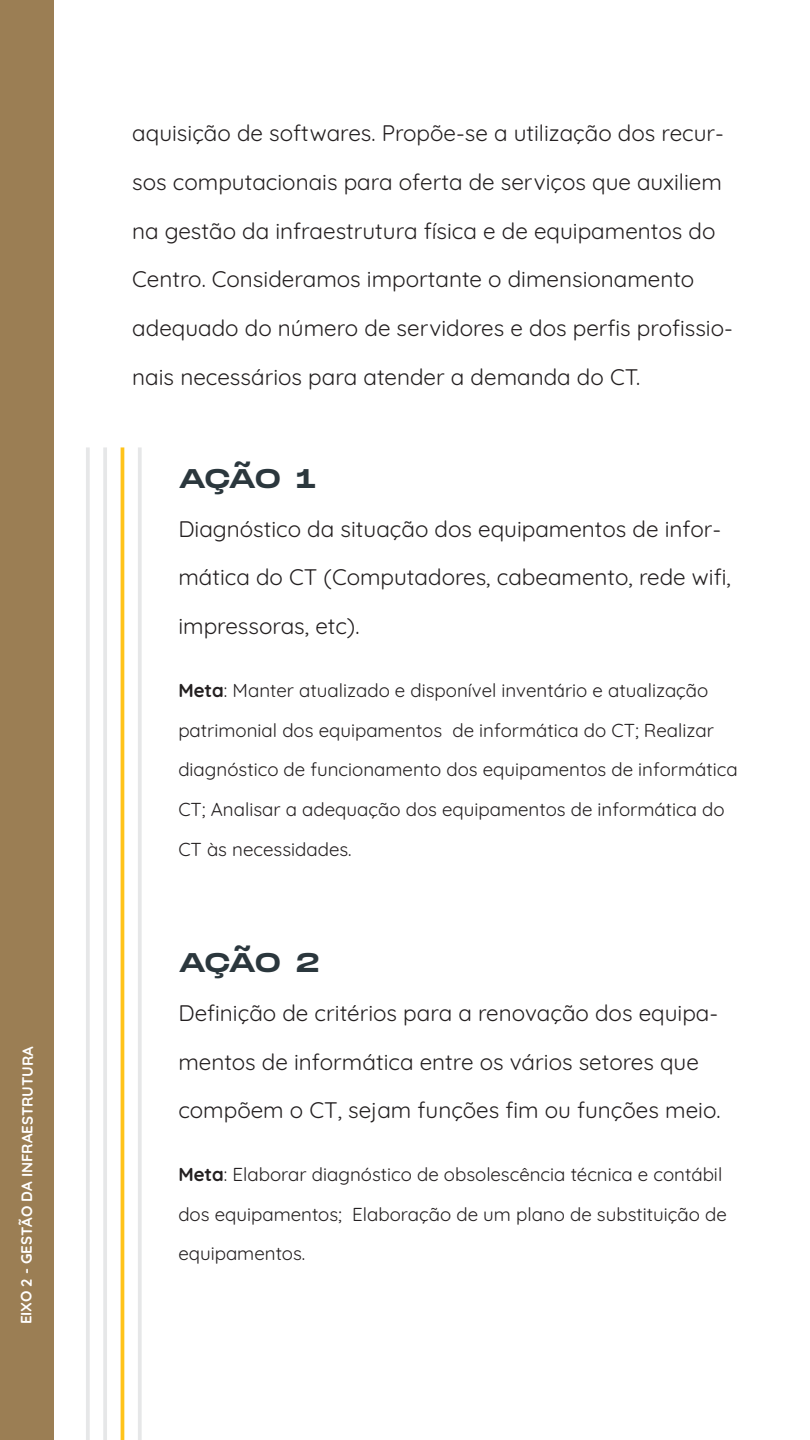
<style>
.page{position:relative;width:810px;height:1440px;background:#fff}
.page>*{position:absolute;margin:0;border:0;box-sizing:border-box;transform-origin:0 0}
.t1{font:27px "Monument Extended";letter-spacing:-.055em;color:#2b373d}
.t2{font:22.5px/48.8px "Quicksand";color:#231f20}
.t3{font:18.75px/39.8px "Quicksand";color:#231f20}
.t4{font:700 15px "Quicksand";letter-spacing:-.01em;color:#fff}
.s1{font-weight:700}
</style>
<div class="page">
<div style="left:0;top:0;width:54px;height:1440px;background:#9b7e54"></div>
<hr style="left:103px;top:447px;width:4px;height:993px;background:#e6e7e8">
<hr style="left:121px;top:447px;width:3px;height:993px;background:#ffc31a">
<hr style="left:138px;top:447px;width:4px;height:993px;background:#e6e7e8">
<hr style="left:86px;top:447px;width:4px;height:993px;background:#e6e7e8">
<p class="t4" style="left:15px;top:1324px;width:280px;rotate:-90deg">EIXO 2 - GESTÃO DA INFRAESTRUTURA</p>
<p class="t2" style="left:132px;top:106px;width:602px">aquisição de softwares. Propõe-se a utilização dos recur&shy;sos computacionais para oferta de serviços que auxiliem na gestão da infraestrutura física e de equipamentos do Centro. Consideramos importante o dimensionamento adequado do número de servidores e dos perfis profissio&shy;nais necessários para atender a demanda do CT.</p>
<p class="t1" style="left:178px;top:459px;width:139px">AÇÃO 1</p>
<p class="t2" style="left:178px;top:502px;width:554px">Diagnóstico da situação dos equipamentos de infor&shy;mática do CT (Computadores, cabeamento, rede wifi, impressoras, etc).</p>
<p class="t3" style="left:178px;top:668px;width:561px"><span class="s1">Meta</span>: Manter atualizado e disponível inventário e atualização patrimonial dos equipamentos de informática do CT; Realizar diagnóstico de funcionamento dos equipamentos de informática CT; Analisar a adequação dos equipamentos de informática do CT às necessidades.</p>
<p class="t1" style="left:178px;top:943px;width:143px">AÇÃO 2</p>
<p class="t2" style="left:178px;top:986px;width:544px">Definição de critérios para a renovação dos equipa&shy;mentos de informática entre os vários setores que compõem o CT, sejam funções fim ou funções meio.</p>
<p class="t3" style="left:178px;top:1152px;width:550px"><span class="s1">Meta</span>: Elaborar diagnóstico de obsolescência técnica e contábil dos equipamentos; Elaboração de um plano de substituição de equipamentos.</p>
</div>
